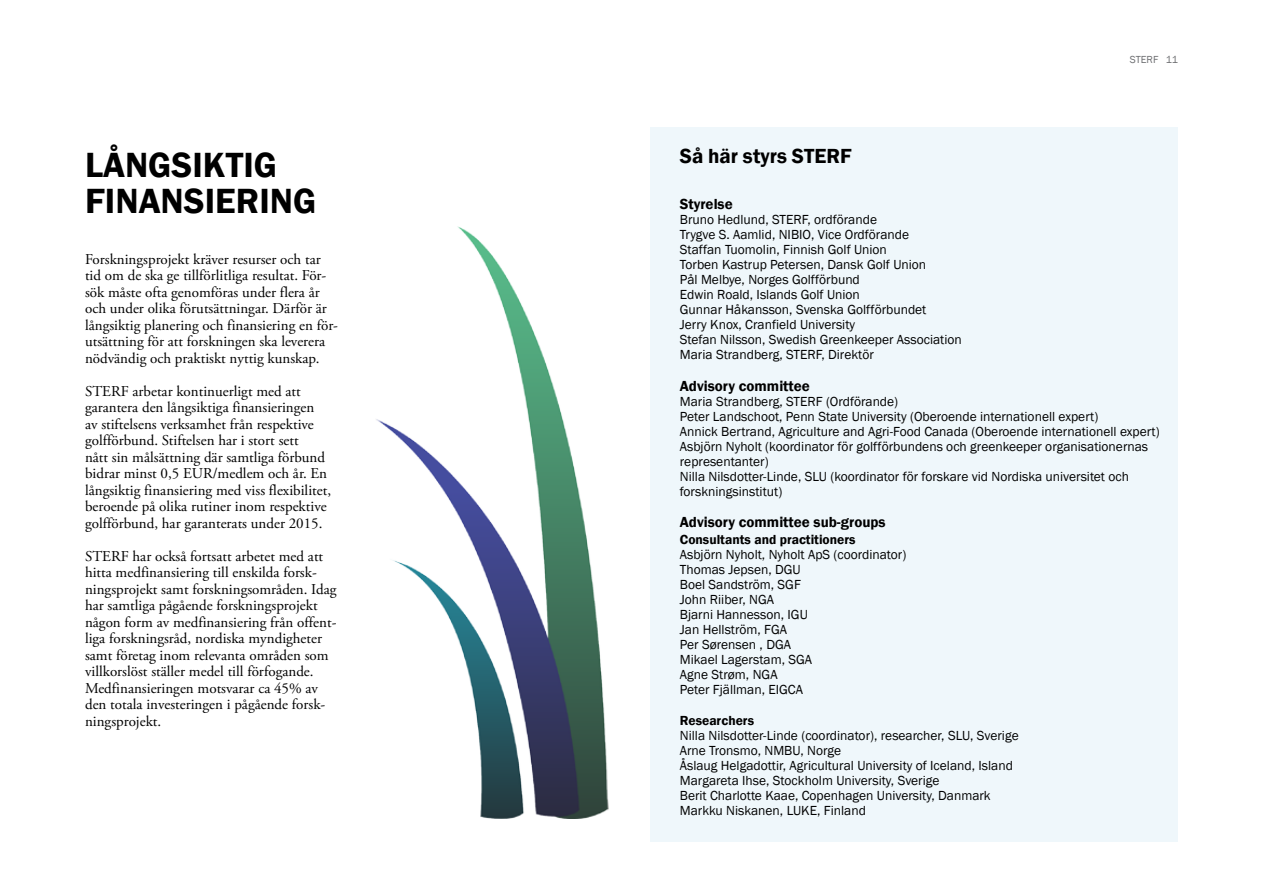
<style>
.page{position:relative;width:1263px;height:893px;background:#fff}
.page>*{position:absolute;margin:0;border:0;box-sizing:border-box;transform-origin:0 0}
.t1{font:600 36px/36px "Franklin Gothic";color:#000}
.t2{font:600 21px "Franklin Gothic";color:#000}
.t3{font:15px/16.5px "Adobe Garamond Pro";color:#000}
.t4{font:600 15px "Franklin Gothic";color:#000}
.t5{font:13.5px/15px "Franklin Gothic";color:#000}
.t6{font:600 13.5px "Franklin Gothic";color:#000}
.t7{font:10.5px "Franklin Gothic";color:#6d6e71}
</style>
<div class="page">
<div style="left:650px;top:127px;width:528px;height:714px;background:#eff7fb"></div>
<img style="left:376px;top:227px;width:233px;height:592px">
<h1 class="t1" style="left:85px;top:147px;width:233px">Långsiktig finansiering</h1>
<p class="t3" style="left:85px;top:251px;width:255px">Forskningsprojekt kräver resurser och tar tid om de ska ge tillförlitliga resultat. För&shy;sök måste ofta genomföras under flera år och under olika förutsättningar. Därför är långsiktig planering och finansiering en för&shy;utsättning för att forskningen ska leverera nödvändig och praktiskt nyttig kunskap.</p>
<p class="t3" style="left:85px;top:383px;width:248px">STERF arbetar kontinuerligt med att garantera den långsiktiga finansieringen<br>av stiftelsens verksamhet från respektive golfförbund. Stiftelsen har i stort sett<br>nått sin målsättning där samtliga förbund bidrar minst 0,5 EUR/medlem och år. En långsiktig finansiering med viss flexibilitet, beroende på olika rutiner inom respektive golfförbund, har garanterats under 2015.</p>
<p class="t3" style="left:85px;top:548px;width:253px">STERF har också fortsatt arbetet med att hitta medfinansiering till enskilda forsk&shy;ningsprojekt samt forskningsområden. Idag har samtliga pågående forskningsprojekt någon form av medfinansiering från offent&shy;liga forskningsråd, nordiska myndigheter samt företag inom relevanta områden som villkorslöst ställer medel till förfogande.<br>Medfinansieringen motsvarar ca 45% av den totala investeringen i pågående forsk&shy;ningsprojekt.</p>
<p class="t7" style="left:1130px;top:52px;width:13px">sterf</p>
<p class="t7" style="left:1166px;top:52px;width:14px">11</p>
<h2 class="t2" style="left:680px;top:143px;width:125px">Så här styrs STER</h2>
<h2 class="t2" style="left:840px;top:143px;width:13px">F</h2>
<p class="t4" style="left:680px;top:195px;width:54px">Styrelse</p>
<p class="t5" style="left:680px;top:213px;width:283px">Bruno Hedlund, STERF, ordförande<br>Trygve S. Aamlid, NIBIO, Vice Ordförande<br>Staffan Tuomolin, Finnish Golf Union<br>Torben Kastrup Petersen, Dansk Golf Union<br>Pål Melbye, Norges Golfförbund<br>Edwin Roald, Islands Golf Union<br>Gunnar Håkansson, Svenska Golfförbundet<br>Jerry Knox, Cranfield University<br>Stefan Nilsson, Swedish Greenkeeper Association Maria Strandberg, STERF, Direktör</p>
<p class="t4" style="left:680px;top:376px;width:131px">Advisory committee</p>
<p class="t5" style="left:680px;top:394px;width:481px">Maria Strandberg, STERF (Ordförande)<br>Peter Landschoot, Penn State University (Oberoende internationell expert)<br>Annick Bertrand, Agriculture and Agri-Food Canada (Oberoende internationell expert)<br>Asbjörn Nyholt (koordinator för golfförbundens och greenkeeper organisationernas representanter)<br>Nilla Nilsdotter-Linde, SLU (koordinator för forskare vid Nordiska universitet och forskningsinstitut)</p>
<p class="t4" style="left:680px;top:513px;width:207px">Advisory committee sub-groups</p>
<p class="t6" style="left:680px;top:531px;width:177px">Consultants and practitioners</p>
<p class="t5" style="left:680px;top:547px;width:228px">Asbjörn Nyholt, Nyholt ApS (coordinator)<br>Thomas Jepsen, DGU<br>Boel Sandström, SGF<br>John Riiber, NGA<br>Bjarni Hannesson, IGU<br>Jan Hellström, FGA<br>Per Sørensen , DGA<br>Mikael Lagerstam, SGA<br>Agne Strøm, NGA<br>Peter Fjällman, EIGCA</p>
<p class="t6" style="left:680px;top:712px;width:76px">Researchers</p>
<p class="t5" style="left:680px;top:729px;width:340px">Nilla Nilsdotter-Linde (coordinator), researcher, SLU, Sverige Arne Tronsmo, NMBU, Norge<br>Åslaug Helgadottir, Agricultural University of Iceland, Island Margareta Ihse, Stockholm University, Sverige<br>Berit Charlotte Kaae, Copenhagen University, Danmark Markku Niskanen, LUKE, Finland</p>
</div>
